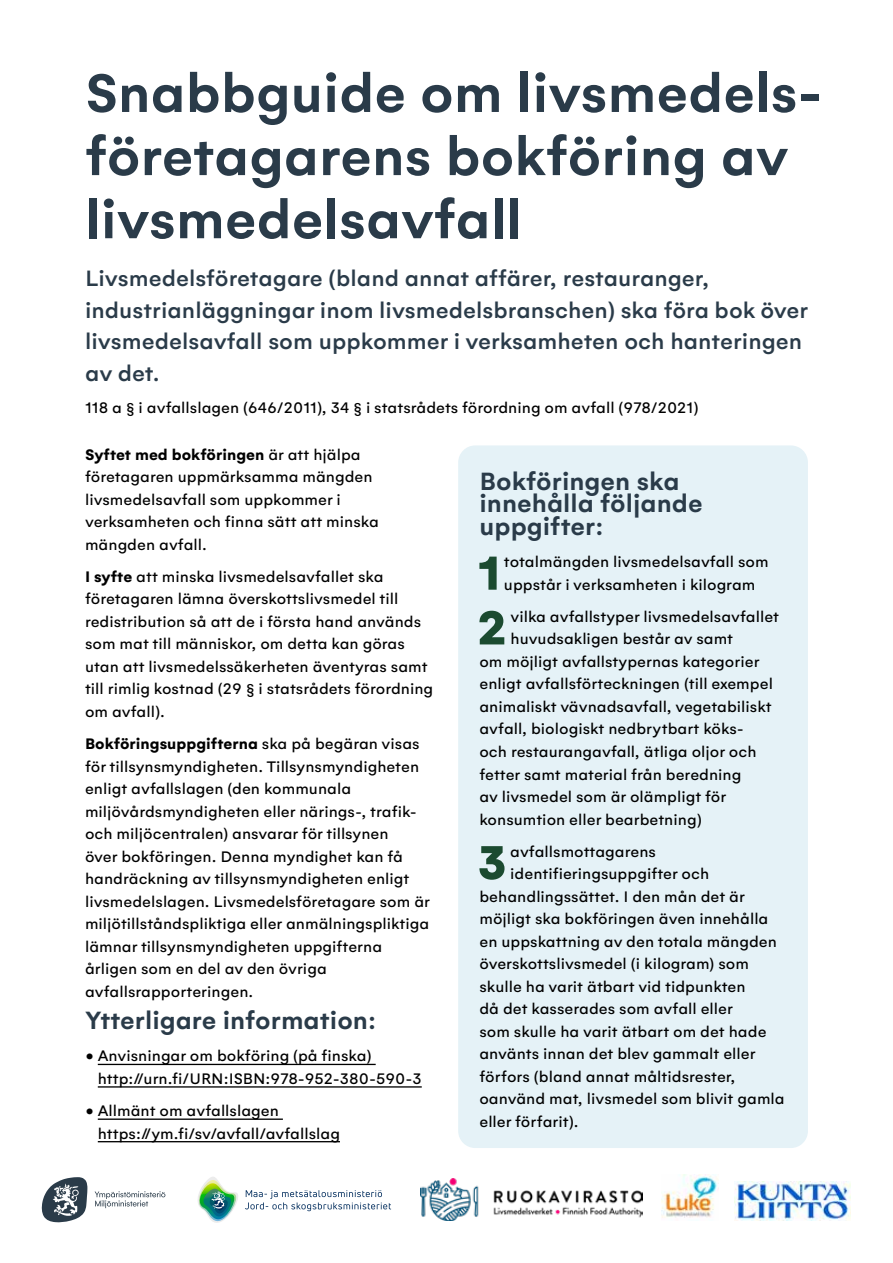
<style>
.page{position:relative;width:893px;height:1263px;background:#fff}
.page>*{position:absolute;margin:0;border:0;box-sizing:border-box;transform-origin:0 0}
.t1{font:600 58.5px/63.2px "Gelion";color:#2a3b49}
.t2{font:900 51.6px "Gelion";color:#1b4b30}
.t3{font:600 27px/22.5px "Gelion";color:#2a3b49}
.t4{font:500 24px/31.5px "Gelion";color:#2a3b49}
.t5{font:16.5px/22.5px "Gelion";color:#000}
.s1{font-weight:700}
</style>
<div class="page">
<div style="left:458px;top:445px;width:350px;height:703px;background:#e5f2f7;border-radius:17px"></div>
<svg style="left:95px;top:1191px;width:70px;height:17px"></svg>
<svg style="left:41px;top:1177px;width:46px;height:45px"></svg>
<svg style="left:198px;top:1177px;width:193px;height:46px"></svg>
<img style="left:662px;top:1174px;width:56px;height:44px">
<img style="left:420px;top:1179px;width:223px;height:42px">
<img style="left:734px;top:1181px;width:116px;height:39px">
<hr style="left:98px;top:1064px;width:278px;height:1px;background:#000">
<hr style="left:98px;top:1086px;width:324px;height:1px;background:#000">
<hr style="left:98px;top:1118px;width:185px;height:2px;background:#000">
<hr style="left:98px;top:1141px;width:242px;height:1px;background:#000">
<h1 class="t1" style="left:85px;top:63px;width:739px">Snabbguide om livsmedels&shy;företagarens bokföring av livsmedelsavfall</h1>
<h3 class="t4" style="left:85px;top:263px;width:725px">Livsmedelsföretagare (bland annat affärer, restauranger, industrianläggningar inom livsmedelsbranschen) ska föra bok över livsmedelsavfall som uppkommer i verksamheten och hanteringen av det.</h3>
<p class="t5" style="left:85px;top:397px;width:615px">118 a § i avfallslagen (646/2011), 34 § i statsrådets förordning om avfall (978/2021)</p>
<p class="t5" style="left:85px;top:443px;width:295px"><span class="s1">Syftet med bokföringen</span> är att hjälpa företagaren uppmärksamma mängden livsmedelsavfall som uppkommer i verksamheten och finna sätt att minska mängden avfall.</p>
<p class="t5" style="left:85px;top:566px;width:350px"><span class="s1">I syfte</span> att minska livsmedelsavfallet ska företagaren lämna överskottslivsmedel till redistribution så att de i första hand används som mat till människor, om detta kan göras utan att livsmedelssäkerheten äventyras samt till rimlig kostnad (29 § i statsrådets förordning om avfall).</p>
<p class="t5" style="left:85px;top:733px;width:347px"><span class="s1">Bokföringsuppgifterna</span> ska på begäran visas för tillsynsmyndigheten. Tillsynsmyndigheten enligt avfallslagen (den kommunala miljövårdsmyndigheten eller närings-, trafik&shy;och miljöcentralen) ansvarar för tillsynen<br>över bokföringen. Denna myndighet kan få handräckning av tillsynsmyndigheten enligt livsmedelslagen. Livsmedelsföretagare som är miljötillståndspliktiga eller anmälningspliktiga lämnar tillsynsmyndigheten uppgifterna årligen som en del av den övriga avfallsrapporteringen.</p>
<h3 class="t3" style="left:85px;top:1010px;width:292px">Ytterligare information:</h3>
<p class="t5" style="left:98px;top:1045px;width:325px;text-indent:-13px">• Anvisningar om bokföring (på finska) http://urn.fi/URN:ISBN:978-952-380-590-3</p>
<p class="t5" style="left:98px;top:1100px;width:244px;text-indent:-13px">• Allmänt om avfallslagen https://ym.fi/sv/avfall/avfallslag</p>
<h3 class="t3" style="left:479px;top:471px;width:225px">Bokföringen ska innehålla följande uppgifter:</h3>
<h2 class="t2" style="left:478px;top:541px;width:25px">1</h2>
<p class="t5" style="left:504px;top:551px;width:266px">totalmängden livsmedelsavfall som uppstår i verksamheten i kilogram</p>
<h2 class="t2" style="left:477px;top:596px;width:32px">2</h2>
<p class="t5" style="left:510px;top:606px;width:270px">vilka avfallstyper livsmedelsavfallet</p>
<p class="t5" style="left:510px;top:628px;width:224px">huvudsakligen består av samt</p>
<p class="t5" style="left:479px;top:651px;width:282px">om möjligt avfallstypernas kategorier</p>
<p class="t5" style="left:479px;top:673px;width:295px">enligt avfallsförteckningen (till exempel</p>
<p class="t5" style="left:479px;top:696px;width:294px">animaliskt vävnadsavfall, vegetabiliskt</p>
<p class="t5" style="left:479px;top:718px;width:266px">avfall, biologiskt nedbrytbart köks-</p>
<p class="t5" style="left:479px;top:741px;width:279px">och restaurangavfall, ätliga oljor och</p>
<p class="t5" style="left:479px;top:763px;width:264px">fetter samt material från beredning</p>
<p class="t5" style="left:479px;top:786px;width:248px">av livsmedel som är olämpligt för</p>
<p class="t5" style="left:479px;top:808px;width:224px">konsumtion eller bearbetning)</p>
<h2 class="t2" style="left:478px;top:831px;width:31px">3</h2>
<p class="t5" style="left:510px;top:840px;width:147px">avfallsmottagarens</p>
<p class="t5" style="left:510px;top:863px;width:201px">identifieringsuppgifter och</p>
<p class="t5" style="left:479px;top:885px;width:267px">behandlingssättet. I den mån det är</p>
<p class="t5" style="left:479px;top:908px;width:291px">möjligt ska bokföringen även innehålla</p>
<p class="t5" style="left:479px;top:930px;width:299px">en uppskattning av den totala mängden</p>
<p class="t5" style="left:479px;top:953px;width:271px">överskottslivsmedel (i kilogram) som</p>
<p class="t5" style="left:479px;top:975px;width:268px">skulle ha varit ätbart vid tidpunkten</p>
<p class="t5" style="left:479px;top:998px;width:255px">då det kasserades som avfall eller</p>
<p class="t5" style="left:479px;top:1020px;width:289px">som skulle ha varit ätbart om det hade</p>
<p class="t5" style="left:479px;top:1043px;width:278px">använts innan det blev gammalt eller</p>
<p class="t5" style="left:479px;top:1065px;width:258px">förfors (bland annat måltidsrester,</p>
<p class="t5" style="left:479px;top:1088px;width:307px">oanvänd mat, livsmedel som blivit gamla</p>
<p class="t5" style="left:479px;top:1110px;width:101px">eller förfarit).</p>
</div>
